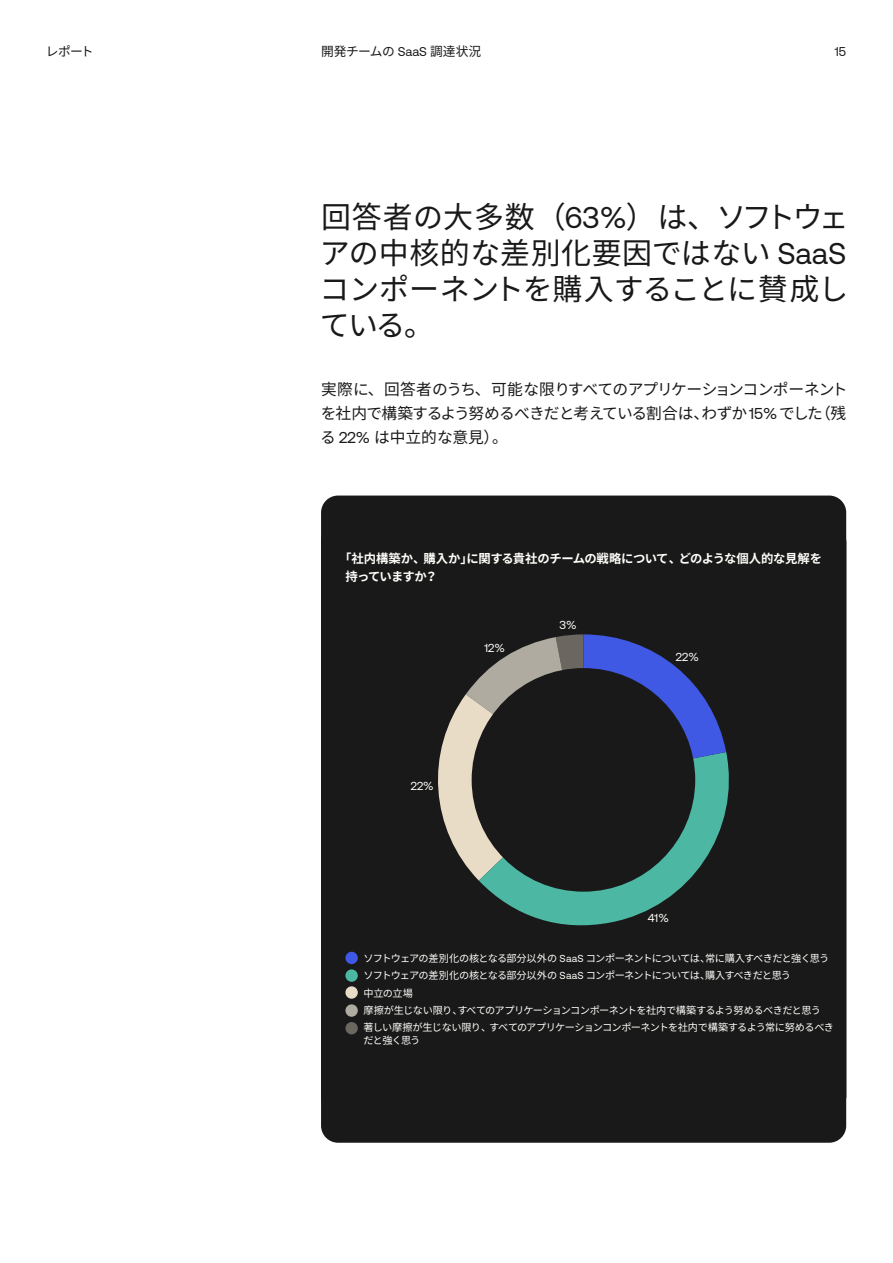
<style>
.page{position:relative;width:893px;height:1263px;background:#fff}
.page>*{position:absolute;margin:0;border:0;box-sizing:border-box;transform-origin:0 0}
.t1{font:30px/36px "Noto Sans CJ Kjp";letter-spacing:-.005em;color:#191919;text-align:justify}
.t2{font:15.75px/24px "Noto Sans CJ Kjp";letter-spacing:-.04em;color:#191919;text-align:justify}
.t3{font:12.75px "Noto Sans CJ Kjp";letter-spacing:-.02em;color:#191919}
.t4{font:12.75px "Noto Sans CJ Kjp";letter-spacing:-.045em;color:#191919}
.t5{font:12.75px "Aeonik";color:#191919}
.t6{font:700 12.3px/17.4px "Noto Sans CJ Kjp";letter-spacing:-.03em;color:#fffefa}
.t7{font:11.7px "Aeonik";color:#fffefa}
.t8{font:10.2px/17.4px "Noto Sans CJ Kjp";letter-spacing:-.06em;color:#fffefa}
.s1{font-family:"Aeonik"}
</style>
<div class="page">
<div style="left:321px;top:495px;width:525px;height:648px;background:#191919;border-radius:17px"></div>
<svg style="left:479px;top:752px;width:250px;height:174px;fill:#4cb7a3"></svg>
<svg style="left:438px;top:634px;width:288px;height:247px"></svg>
<div style="left:472px;top:668px;width:223px;height:224px;background:#191919;border-radius:50%"></div>
<div style="left:345px;top:952px;width:13px;height:12px;background:#3f59e4;border-radius:50%"></div>
<div style="left:345px;top:969px;width:13px;height:13px;background:#4cb7a3;border-radius:50%"></div>
<div style="left:345px;top:986px;width:13px;height:13px;background:#e8dcc7;border-radius:50%"></div>
<div style="left:345px;top:1004px;width:13px;height:13px;background:#afaba1;border-radius:50%"></div>
<div style="left:345px;top:1022px;width:13px;height:12px;background:#6b665f;border-radius:50%"></div>
<p class="t4" style="left:46px;top:44px;width:49px">レポート</p>
<p class="t3" style="left:321px;top:44px;width:162px">開発チームの <span class="s1">SaaS</span> 調達状況</p>
<p class="t5" style="left:835px;top:45px;width:13px">15</p>
<h1 class="t1" style="left:319px;top:200px;width:531px">回答者の大多数（<span class="s1">63%</span>）は、ソフトウェアの中核的な差別化要因ではない <span class="s1">SaaS</span>コンポーネントを購入することに賛成している。</h1>
<h2 class="t2" style="left:320px;top:377px;width:529px">実際に、回答者のうち、可能な限りすべてのアプリケーションコンポーネントを社内で構築するよう努めるべきだと考えている割合は、わずか <span class="s1">15%</span> でした（残る <span class="s1">22%</span> は中立的な意見）。</h2>
<p class="t6" style="left:345px;top:550px;width:478px;text-indent:-6px">「社内構築か、購入か」に関する貴社のチームの戦略について、どのような個人的な見解を持っていますか？</p>
<p class="t7" style="left:485px;top:641px;width:22px">12%</p>
<p class="t7" style="left:411px;top:779px;width:24px">22%</p>
<p class="t7" style="left:559px;top:619px;width:19px">3%</p>
<p class="t7" style="left:676px;top:650px;width:24px">22%</p>
<p class="t7" style="left:648px;top:911px;width:22px">41%</p>
<p class="t8" style="left:363px;top:949px;width:472px">ソフトウェアの差別化の核となる部分以外の <span class="s1">SaaS</span> コンポーネントについては、常に購入すべきだと強く思うソフトウェアの差別化の核となる部分以外の <span class="s1">SaaS</span> コンポーネントについては、購入すべきだと思う<br>中立の立場<br>摩擦が生じない限り、すべてのアプリケーションコンポーネントを社内で構築するよう努めるべきだと思う<br>著しい摩擦が生じない限り、すべてのアプリケーションコンポーネントを社内で構築するよう常に努めるべき</p>
<p class="t8" style="left:363px;top:1032px;width:58px">だと強く思う</p>
</div>
